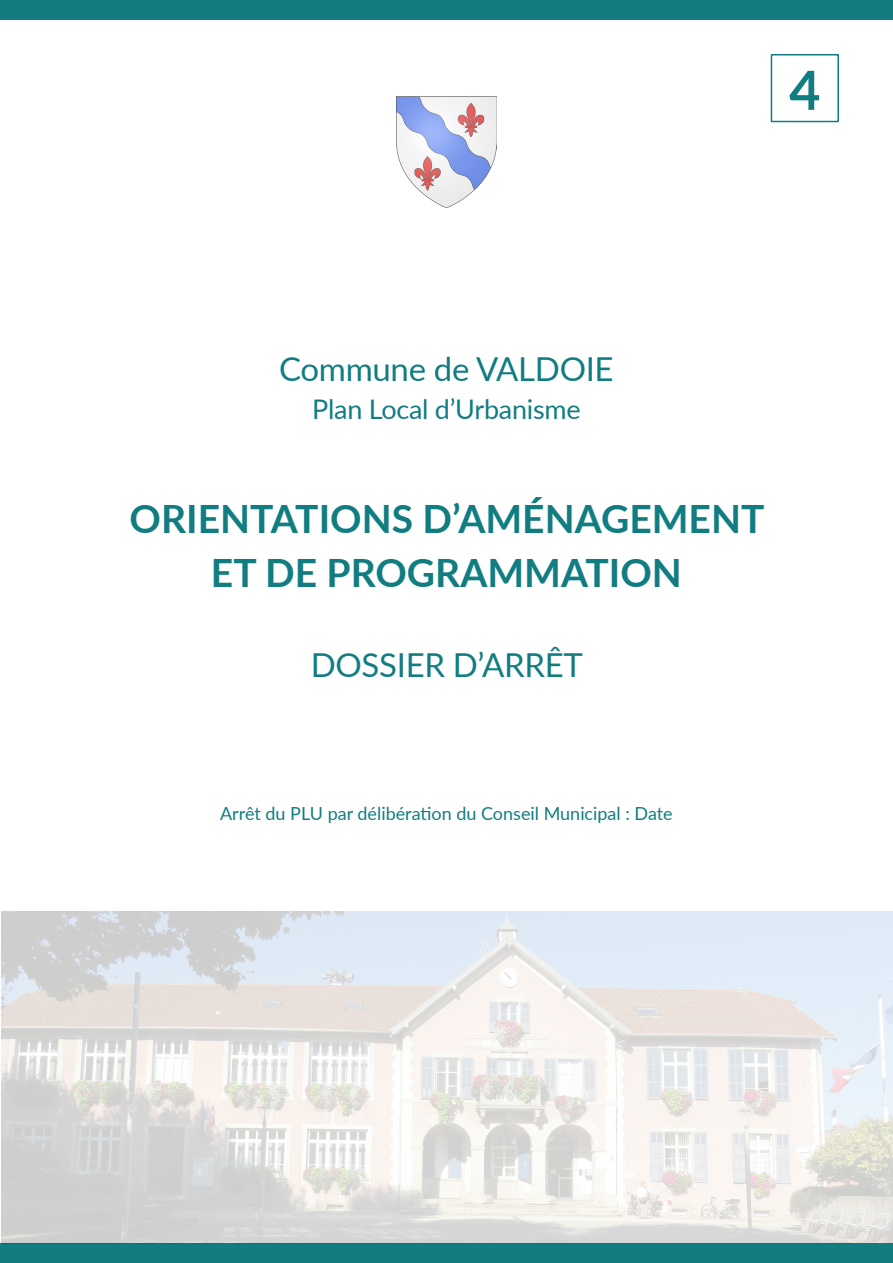
<style>
.page{position:relative;width:893px;height:1263px;background:#fff}
.page>*{position:absolute;margin:0;border:0;box-sizing:border-box;transform-origin:0 0}
.t1{font:700 54px "Lato";color:#127d81}
.t2{font:700 39px/54px "Lato";color:#127d81;text-align:center}
.t3{font:33px "Lato";letter-spacing:-.01em;color:#127d81}
.t4{font:27px "Lato";letter-spacing:-.01em;color:#127d81}
.t5{font:18px "Lato";color:#127d81}
</style>
<div class="page">
<div style="left:0;top:1px;width:893px;height:19px;background:#127d81"></div>
<div style="left:0;top:1244px;width:893px;height:19px;background:#127d81"></div>
<div style="left:771px;top:54px;width:68px;height:68px;border:2px solid #127d81"></div>
<img style="left:396px;top:97px;width:101px;height:110px">
<img style="left:1px;top:911px;width:892px;height:333px">
<h1 class="t1" style="left:789px;top:50px;width:33px">4</h1>
<h3 class="t3" style="left:279px;top:345px;width:336px">Commune de VALDOIE</h3>
<h3 class="t4" style="left:312px;top:390px;width:270px">Plan Local d’Urbanisme</h3>
<h2 class="t2" style="left:130px;top:490px;width:636px">ORIENTATIONS D’AMÉNAGEMENT<br>ET DE PROGRAMMATION</h2>
<h3 class="t3" style="left:311px;top:641px;width:274px">DOSSIER D’ARRÊT</h3>
<p class="t5" style="left:220px;top:801px;width:454px">Arrêt du PLU par délibération du Conseil Municipal : Date</p>
</div>
